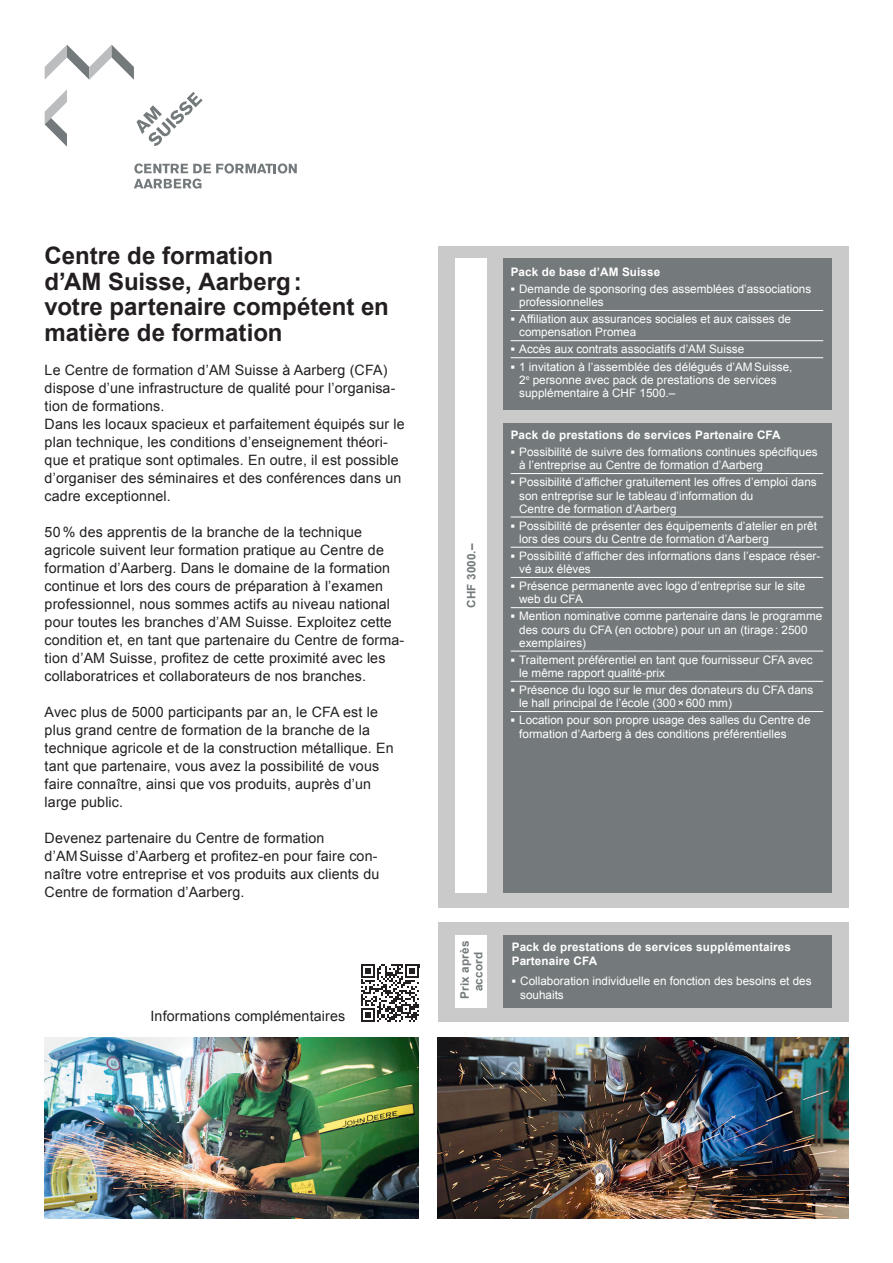
<style>
.page{position:relative;width:893px;height:1263px;background:#fff}
.page>*{position:absolute;margin:0;border:0;box-sizing:border-box;transform-origin:0 0}
.t1{font:700 24px/25.5px "Arial";color:#231f20}
.t2{font:14.25px/18px "Arial";letter-spacing:.01em;color:#231f20}
.t3{font:11.7px/13.2px "Arial";color:#fff}
.t4{font:700 11.7px/13.5px "Arial";letter-spacing:.01em;color:#fff}
.t5{font:700 11.7px/13.5px "Arial";letter-spacing:.015em;color:#747a7c;text-align:center}
.s1{font-weight:700}
</style>
<div class="page">
<svg style="left:45px;top:45px;width:89px;height:35px"></svg>
<svg style="left:45px;top:89px;width:22px;height:58px"></svg>
<svg style="left:137px;top:92px;width:66px;height:54px"></svg>
<svg style="left:134px;top:163px;width:163px;height:26px"></svg>
<img style="left:45px;top:1037px;width:374px;height:181px">
<img style="left:438px;top:1037px;width:410px;height:181px">
<svg style="left:361px;top:964px;width:58px;height:58px"></svg>
<div style="left:438px;top:922px;width:411px;height:100px;background:#cacacb"></div>
<div style="left:438px;top:247px;width:410px;height:661px;background:#cacacb"></div>
<div style="left:455px;top:935px;width:32px;height:73px;background:#fff"></div>
<div style="left:455px;top:259px;width:32px;height:634px;background:#fff"></div>
<div style="left:504px;top:259px;width:328px;height:151px;background:#747a7c"></div>
<div style="left:504px;top:423px;width:328px;height:470px;background:#747a7c"></div>
<div style="left:504px;top:935px;width:328px;height:73px;background:#747a7c"></div>
<hr style="left:511px;top:310px;width:312px;height:1px;background:#fff">
<hr style="left:511px;top:340px;width:312px;height:1px;background:#fff">
<hr style="left:511px;top:357px;width:312px;height:1px;background:#fff">
<hr style="left:511px;top:473px;width:312px;height:1px;background:#fff">
<hr style="left:511px;top:517px;width:312px;height:1px;background:#fff">
<hr style="left:511px;top:547px;width:312px;height:1px;background:#fff">
<hr style="left:511px;top:577px;width:312px;height:1px;background:#fff">
<hr style="left:511px;top:607px;width:312px;height:1px;background:#fff">
<hr style="left:511px;top:651px;width:312px;height:1px;background:#fff">
<hr style="left:511px;top:681px;width:312px;height:1px;background:#fff">
<hr style="left:511px;top:711px;width:312px;height:1px;background:#fff">
<h1 class="t1" style="left:45px;top:244px;width:346px">Centre de formation<br>d’AM Suisse, Aarberg:<br>votre partenaire compétent en matière de formation</h1>
<p class="t2" style="left:45px;top:361px;width:362px">Le Centre de formation d’AM Suisse à Aarberg (CFA) dispose d’une infrastructure de qualité pour l’organisa&shy;tion de formations.<br>Dans les locaux spacieux et parfaitement équipés sur le plan technique, les conditions d’enseignement théori&shy;que et pratique sont optimales. En outre, il est possible d’organiser des séminaires et des conférences dans un cadre exceptionnel.</p>
<p class="t2" style="left:45px;top:523px;width:361px">50% des apprentis de la branche de la technique agricole suivent leur formation pratique au Centre de formation d’Aarberg. Dans le domaine de la formation continue et lors des cours de préparation à l’examen professionnel, nous sommes actifs au niveau national pour toutes les branches d’AM Suisse. Exploitez cette condition et, en tant que partenaire du Centre de forma&shy;tion d’AM Suisse, profitez de cette proximité avec les collaboratrices et collaborateurs de nos branches.</p>
<p class="t2" style="left:45px;top:703px;width:351px">Avec plus de 5000 participants par an, le CFA est le plus grand centre de formation de la branche de la technique agricole et de la construction métallique. En tant que partenaire, vous avez la possibilité de vous faire connaître, ainsi que vos produits, auprès d’un large public.</p>
<p class="t2" style="left:45px;top:829px;width:336px">Devenez partenaire du Centre de formation<br>d’AM Suisse d’Aarberg et profitez-en pour faire con&shy;naître votre entreprise et vos produits aux clients du Centre de formation d’Aarberg.</p>
<p class="t2" style="left:151px;top:1007px;width:196px">Informations complémentaires</p>
<p class="t5" style="left:465px;top:608px;width:66px;rotate:-90deg">CHF 3000.–</p>
<p class="t4" style="left:511px;top:266px;width:151px">Pack de base d’AM Suisse</p>
<p class="t3" style="left:519px;top:282px;width:293px;text-indent:-9px"><span class="s1">▪</span> Demande de sponsoring des assemblées d’associations professionnelles</p>
<p class="t3" style="left:519px;top:313px;width:273px;text-indent:-9px"><span class="s1">▪</span> Affiliation aux assurances sociales et aux caisses de compensation Promea</p>
<p class="t3" style="left:511px;top:343px;width:235px"><span class="s1">▪</span> Accès aux contrats associatifs d’AM Suisse</p>
<p class="t3" style="left:519px;top:360px;width:275px;text-indent:-8px"><span class="s1">▪</span> 1 invitation à lʼassemblée des délégués dʼAMSuisse,<br>2<sup>e</sup> personne avec pack de prestations de services supplémentaire à CHF 1500.–</p>
<p class="t4" style="left:511px;top:429px;width:271px">Pack de prestations de services Partenaire CFA</p>
<p class="t3" style="left:519px;top:445px;width:300px;text-indent:-9px"><span class="s1">▪</span> Possibilité de suivre des formations continues spécifiques à l’entreprise au Centre de formation d’Aarberg</p>
<p class="t3" style="left:519px;top:476px;width:299px;text-indent:-8px"><span class="s1">▪</span> Possibilité d’afficher gratuitement les offres d’emploi dans son entreprise sur le tableau d’information du<br>Centre de formation d’Aarberg</p>
<p class="t3" style="left:519px;top:519px;width:299px;text-indent:-9px"><span class="s1">▪</span> Possibilité de présenter des équipements d’atelier en prêt lors des cours du Centre de formation d’Aarberg</p>
<p class="t3" style="left:519px;top:549px;width:303px;text-indent:-8px"><span class="s1">▪</span> Possibilité d’afficher des informations dans l’espace réser&shy;vé aux élèves</p>
<p class="t3" style="left:519px;top:580px;width:288px;text-indent:-9px"><span class="s1">▪</span> Présence permanente avec logo d’entreprise sur le site web du CFA</p>
<p class="t3" style="left:519px;top:610px;width:305px;text-indent:-9px"><span class="s1">▪</span> Mention nominative comme partenaire dans le programme des cours du CFA (en octobre) pour un an (tirage: 2500 exemplaires)</p>
<p class="t3" style="left:519px;top:653px;width:295px;text-indent:-9px"><span class="s1">▪</span> Traitement préférentiel en tant que fournisseur CFA avec le même rapport qualité-prix</p>
<p class="t3" style="left:519px;top:683px;width:295px;text-indent:-9px"><span class="s1">▪</span> Présence du logo sur le mur des donateurs du CFA dans le hall principal de l’école (300×600 mm)</p>
<p class="t3" style="left:519px;top:714px;width:293px;text-indent:-9px"><span class="s1">▪</span> Location pour son propre usage des salles du Centre de formation d’Aarberg à des conditions préférentielles</p>
<p class="t5" style="left:458px;top:999px;width:60px;rotate:-90deg">Prix après accord</p>
<p class="t4" style="left:512px;top:941px;width:281px">Pack de prestations de services supplémentaires<br>Partenaire CFA</p>
<p class="t3" style="left:520px;top:975px;width:293px;text-indent:-9px"><span class="s1">▪</span> Collaboration individuelle en fonction des besoins et des souhaits</p>
</div>
